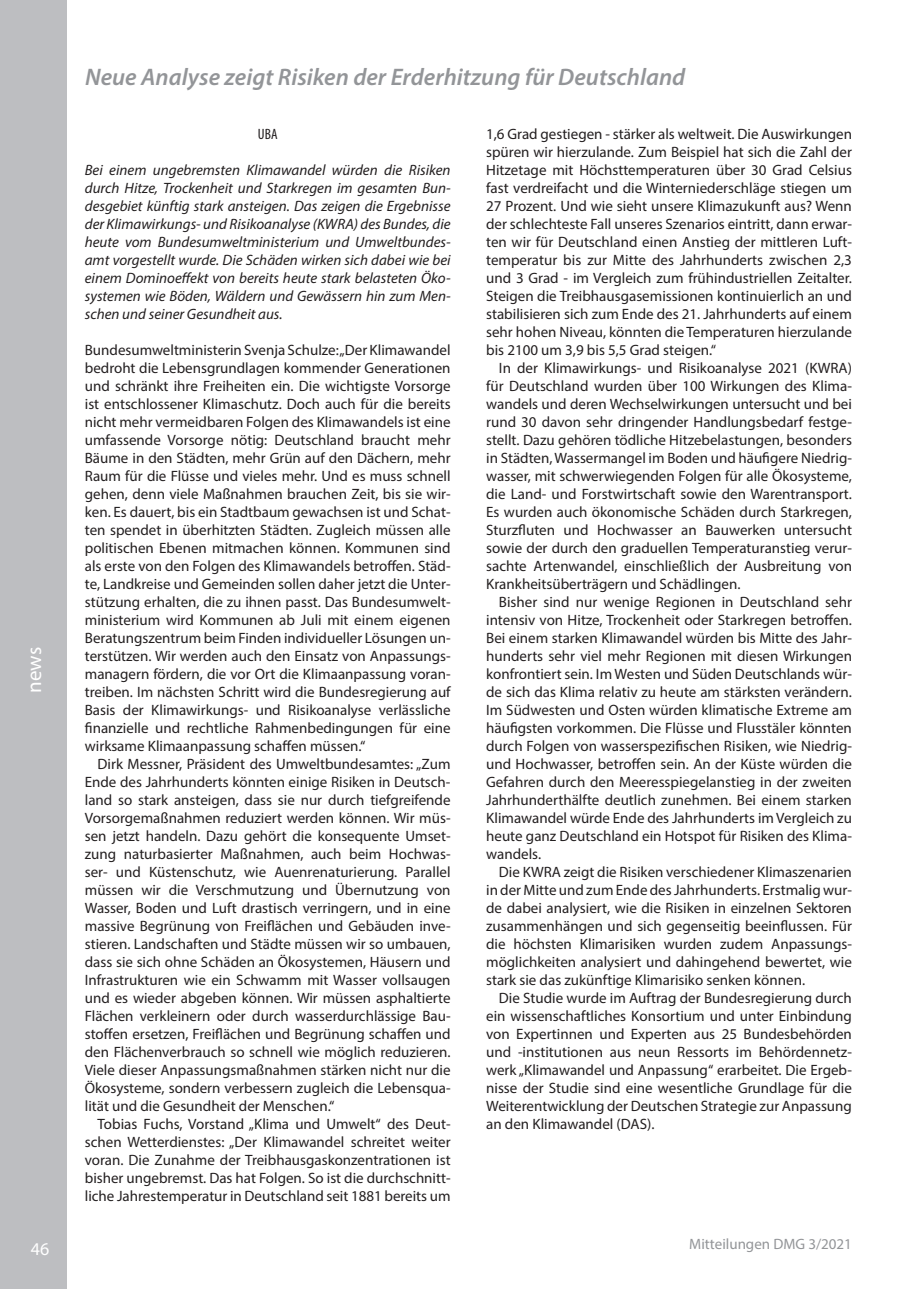
<style>
.page{position:relative;width:906px;height:1289px;background:#fff}
.page>*{position:absolute;margin:0;border:0;box-sizing:border-box;transform-origin:0 0}
.t1{font:italic 600 24px "Myriad Pro";color:#939598}
.t2{font:21px "Myriad Pro";color:#fff}
.t3{font:18px "Myriad Pro";color:#fff}
.t4{font:15px/18px "Myriad Pro";color:#231f20;text-align:justify}
.t5{font:italic 15px/18px "Myriad Pro";color:#231f20;text-align:justify}
.t6{font:15px "Myriad Pro";color:#939598}
.t7{font:condensed 15px "Myriad Pro";color:#231f20}
</style>
<div class="page">
<div style="left:0;top:0;width:67px;height:1288px;background:#bdbec1"></div>
<h2 class="t2" style="left:21px;top:693px;width:47px;rotate:-90deg">news</h2>
<p class="t3" style="left:31px;top:1238px;width:20px">46</p>
<h1 class="t1" style="left:85px;top:61px;width:602px">Neue Analyse zeigt Risiken der Erderhitzung für Deutschland</h1>
<p class="t7" style="left:258px;top:125px;width:21px">UBA</p>
<p class="t5" style="left:85px;top:160px;width:367px">Bei einem ungebremsten Klimawandel würden die Risiken durch Hitze, Trockenheit und Starkregen im gesamten Bun&shy;desgebiet künftig stark ansteigen. Das zeigen die Ergebnisse der Klimawirkungs- und Risikoanalyse (KWRA) des Bundes, die heute vom Bundesumweltministerium und Umweltbundes&shy;amt vorgestellt wurde. Die Schäden wirken sich dabei wie bei einem Dominoeffekt von bereits heute stark belasteten Öko&shy;systemen wie Böden, Wäldern und Gewässern hin zum Men&shy;schen und seiner Gesundheit aus.</p>
<p class="t4" style="left:85px;top:340px;width:367px">Bundesumweltministerin Svenja Schulze: „Der Klimawandel bedroht die Lebensgrundlagen kommender Generationen und schränkt ihre Freiheiten ein. Die wichtigste Vorsorge ist entschlossener Klimaschutz. Doch auch für die bereits nicht mehr vermeidbaren Folgen des Klimawandels ist eine umfassende Vorsorge nötig: Deutschland braucht mehr Bäume in den Städten, mehr Grün auf den Dächern, mehr Raum für die Flüsse und vieles mehr. Und es muss schnell gehen, denn viele Maßnahmen brauchen Zeit, bis sie wir&shy;ken. Es dauert, bis ein Stadtbaum gewachsen ist und Schat&shy;ten spendet in überhitzten Städten. Zugleich müssen alle politischen Ebenen mitmachen können. Kommunen sind als erste von den Folgen des Klimawandels betroffen. Städ&shy;te, Landkreise und Gemeinden sollen daher jetzt die Unter&shy;stützung erhalten, die zu ihnen passt. Das Bundesumwelt&shy;ministerium wird Kommunen ab Juli mit einem eigenen Beratungszentrum beim Finden individueller Lösungen un&shy;terstützen. Wir werden auch den Einsatz von Anpassungs&shy;managern fördern, die vor Ort die Klimaanpassung voran&shy;treiben. Im nächsten Schritt wird die Bundesregierung auf Basis der Klimawirkungs- und Risikoanalyse verlässliche finanzielle und rechtliche Rahmenbedingungen für eine wirksame Klimaanpassung schaffen müssen.“</p>
<p class="t4" style="left:85px;top:754px;width:367px;text-indent:13px">Dirk Messner, Präsident des Umweltbundesamtes: „Zum Ende des Jahrhunderts könnten einige Risiken in Deutsch&shy;land so stark ansteigen, dass sie nur durch tiefgreifende Vorsorgemaßnahmen reduziert werden können. Wir müs&shy;sen jetzt handeln. Dazu gehört die konsequente Umset&shy;zung naturbasierter Maßnahmen, auch beim Hochwas&shy;ser- und Küstenschutz, wie Auenrenaturierung. Parallel müssen wir die Verschmutzung und Übernutzung von Wasser, Boden und Luft drastisch verringern, und in eine massive Begrünung von Freiflächen und Gebäuden inve&shy;stieren. Landschaften und Städte müssen wir so umbauen, dass sie sich ohne Schäden an Ökosystemen, Häusern und Infrastrukturen wie ein Schwamm mit Wasser vollsaugen und es wieder abgeben können. Wir müssen asphaltierte Flächen verkleinern oder durch wasserdurchlässige Bau&shy;stoffen ersetzen, Freiflächen und Begrünung schaffen und den Flächenverbrauch so schnell wie möglich reduzieren.<br>Viele dieser Anpassungsmaßnahmen stärken nicht nur die Ökosysteme, sondern verbessern zugleich die Lebensqua&shy;lität und die Gesundheit der Menschen.“</p>
<p class="t4" style="left:85px;top:1114px;width:367px;text-indent:13px">Tobias Fuchs, Vorstand „Klima und Umwelt“ des Deut&shy;schen Wetterdienstes: „Der Klimawandel schreitet weiter voran. Die Zunahme der Treibhausgaskonzentrationen ist bisher ungebremst. Das hat Folgen. So ist die durchschnitt&shy;liche Jahrestemperatur in Deutschland seit 1881 bereits um</p>
<p class="t4" style="left:486px;top:124px;width:367px">1,6 Grad gestiegen - stärker als weltweit. Die Auswirkungen spüren wir hierzulande. Zum Beispiel hat sich die Zahl der Hitzetage mit Höchsttemperaturen über 30 Grad Celsius fast verdreifacht und die Winterniederschläge stiegen um 27 Prozent. Und wie sieht unsere Klimazukunft aus? Wenn der schlechteste Fall unseres Szenarios eintritt, dann erwar&shy;ten wir für Deutschland einen Anstieg der mittleren Luft&shy;temperatur bis zur Mitte des Jahrhunderts zwischen 2,3 und 3 Grad - im Vergleich zum frühindustriellen Zeitalter.<br>Steigen die Treibhausgasemissionen kontinuierlich an und stabilisieren sich zum Ende des 21. Jahrhunderts auf einem sehr hohen Niveau, könnten die Temperaturen hierzulande bis 2100 um 3,9 bis 5,5 Grad steigen.“</p>
<p class="t4" style="left:486px;top:358px;width:367px;text-indent:13px">In der Klimawirkungs- und Risikoanalyse 2021 (KWRA) für Deutschland wurden über 100 Wirkungen des Klima&shy;wandels und deren Wechselwirkungen untersucht und bei rund 30 davon sehr dringender Handlungsbedarf festge&shy;stellt. Dazu gehören tödliche Hitzebelastungen, besonders in Städten, Wassermangel im Boden und häufigere Niedrig&shy;wasser, mit schwerwiegenden Folgen für alle Ökosysteme, die Land- und Forstwirtschaft sowie den Warentransport.<br>Es wurden auch ökonomische Schäden durch Starkregen, Sturzfluten und Hochwasser an Bauwerken untersucht sowie der durch den graduellen Temperaturanstieg verur&shy;sachte Artenwandel, einschließlich der Ausbreitung von Krankheitsüberträgern und Schädlingen.</p>
<p class="t4" style="left:486px;top:592px;width:367px;text-indent:13px">Bisher sind nur wenige Regionen in Deutschland sehr intensiv von Hitze, Trockenheit oder Starkregen betroffen.<br>Bei einem starken Klimawandel würden bis Mitte des Jahr&shy;hunderts sehr viel mehr Regionen mit diesen Wirkungen konfrontiert sein. Im Westen und Süden Deutschlands wür&shy;de sich das Klima relativ zu heute am stärksten verändern.<br>Im Südwesten und Osten würden klimatische Extreme am häufigsten vorkommen. Die Flüsse und Flusstäler könnten durch Folgen von wasserspezifischen Risiken, wie Niedrig&shy;und Hochwasser, betroffen sein. An der Küste würden die Gefahren durch den Meeresspiegelanstieg in der zweiten Jahrhunderthälfte deutlich zunehmen. Bei einem starken Klimawandel würde Ende des Jahrhunderts im Vergleich zu heute ganz Deutschland ein Hotspot für Risiken des Klima&shy;wandels.</p>
<p class="t4" style="left:486px;top:862px;width:367px;text-indent:13px">Die KWRA zeigt die Risiken verschiedener Klimaszenarien in der Mitte und zum Ende des Jahrhunderts. Erstmalig wur&shy;de dabei analysiert, wie die Risiken in einzelnen Sektoren zusammenhängen und sich gegenseitig beeinflussen. Für die höchsten Klimarisiken wurden zudem Anpassungs&shy;möglichkeiten analysiert und dahingehend bewertet, wie stark sie das zukünftige Klimarisiko senken können.</p>
<p class="t4" style="left:486px;top:988px;width:367px;text-indent:13px">Die Studie wurde im Auftrag der Bundesregierung durch ein wissenschaftliches Konsortium und unter Einbindung von Expertinnen und Experten aus 25 Bundesbehörden und -institutionen aus neun Ressorts im Behördennetz&shy;werk „Klimawandel und Anpassung“ erarbeitet. Die Ergeb&shy;nisse der Studie sind eine wesentliche Grundlage für die Weiterentwicklung der Deutschen Strategie zur Anpassung an den Klimawandel (DAS).</p>
<p class="t6" style="left:689px;top:1234px;width:164px">Mitteilungen DMG 3/2021</p>
</div>
